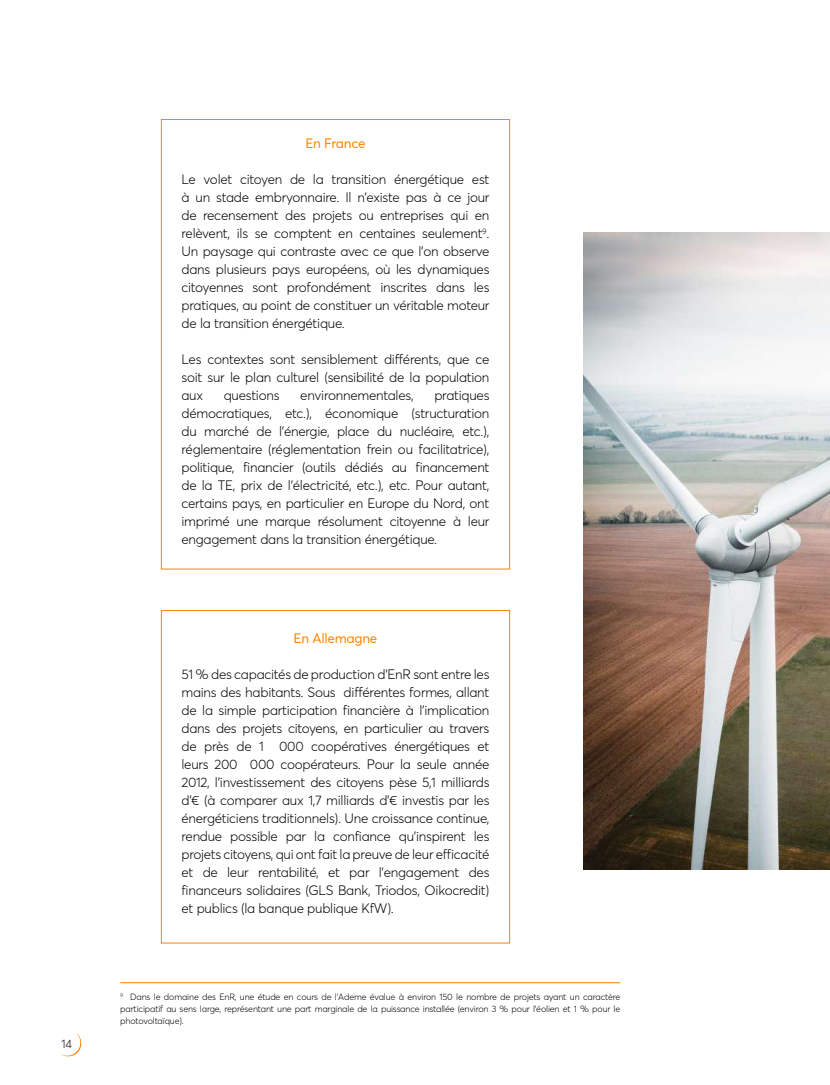
<style>
.page{position:relative;width:830px;height:1085px;background:#fff}
.page>*{position:absolute;margin:0;border:0;box-sizing:border-box;transform-origin:0 0}
.t1{font:300 13.5px/18px "Averta Std";letter-spacing:-.02em;color:#000;text-align:justify}
.t2{font:13.5px "Averta Std";letter-spacing:-.02em;color:#ff8300}
.t3{font:300 12px "Averta Std";color:#1a0b12}
.t4{font:300 9px/12px "Averta Std";letter-spacing:-.02em;color:#000;text-align:justify}
</style>
<div class="page">
<svg style="left:60px;top:1033px;width:22px;height:23px"></svg>
<div style="left:161px;top:119px;width:348px;height:450px;border:1px solid #ff8300"></div>
<hr style="left:120px;top:982px;width:500px;height:1px;background:#ff8300">
<div style="left:161px;top:610px;width:348px;height:333px;border:1px solid #ff8300"></div>
<img style="left:583px;top:232px;width:246px;height:637px">
<p class="t3" style="left:61px;top:1036px;width:12px">14</p>
<p class="t2" style="left:305px;top:135px;width:62px">En France</p>
<p class="t1" style="left:181px;top:170px;width:309px">Le volet citoyen de la transition énergétique est à un stade embryonnaire. Il n’existe pas à ce jour de recensement des projets ou entreprises qui en relèvent, ils se comptent en centaines seulement<sup>9</sup>.<br>Un paysage qui contraste avec ce que l’on observe dans plusieurs pays européens, où les dynamiques citoyennes sont profondément inscrites dans les pratiques, au point de constituer un véritable moteur de la transition énergétique.</p>
<p class="t1" style="left:181px;top:350px;width:309px">Les contextes sont sensiblement différents, que ce soit sur le plan culturel (sensibilité de la population aux</p>
<p class="t1" style="left:224px;top:386px;width:57px">questions</p>
<p class="t1" style="left:300px;top:386px;width:115px">environnementales,</p>
<p class="t1" style="left:181px;top:386px;width:309px;text-indent:253px">pratiques démocratiques, etc.), économique (structuration du marché de l’énergie, place du nucléaire, etc.), réglementaire (réglementation frein ou facilitatrice), politique, financier (outils dédiés au financement de la TE, prix de l’électricité, etc.), etc. Pour autant, certains pays, en particulier en Europe du Nord, ont imprimé une marque résolument citoyenne à leur engagement dans la transition énergétique.</p>
<p class="t2" style="left:293px;top:630px;width:85px">En Allemagne</p>
<p class="t1" style="left:181px;top:665px;width:309px">51 % des capacités de production d’EnR sont entre les mains des habitants. Sous différentes formes, allant de la simple participation financière à l’implication dans des projets citoyens, en particulier au travers de près de 1 000 coopératives énergétiques et leurs 200 000 coopérateurs. Pour la seule année 2012, l’investissement des citoyens pèse 5,1 milliards d’€ (à comparer aux 1,7 milliards d’€ investis par les énergéticiens traditionnels). Une croissance continue, rendue possible par la confiance qu’inspirent les projets citoyens, qui ont fait la preuve de leur efficacité et de leur rentabilité, et par l’engagement des financeurs solidaires (GLS Bank, Triodos, Oikocredit) et publics (la banque publique KfW).</p>
<p class="t4" style="left:120px;top:990px;width:501px"><sup>9</sup> Dans le domaine des EnR, une étude en cours de l’Ademe évalue à environ 150 le nombre de projets ayant un caractère participatif au sens large, représentant une part marginale de la puissance installée (environ 3 % pour l’éolien et 1 % pour le photovoltaïque).</p>
</div>
